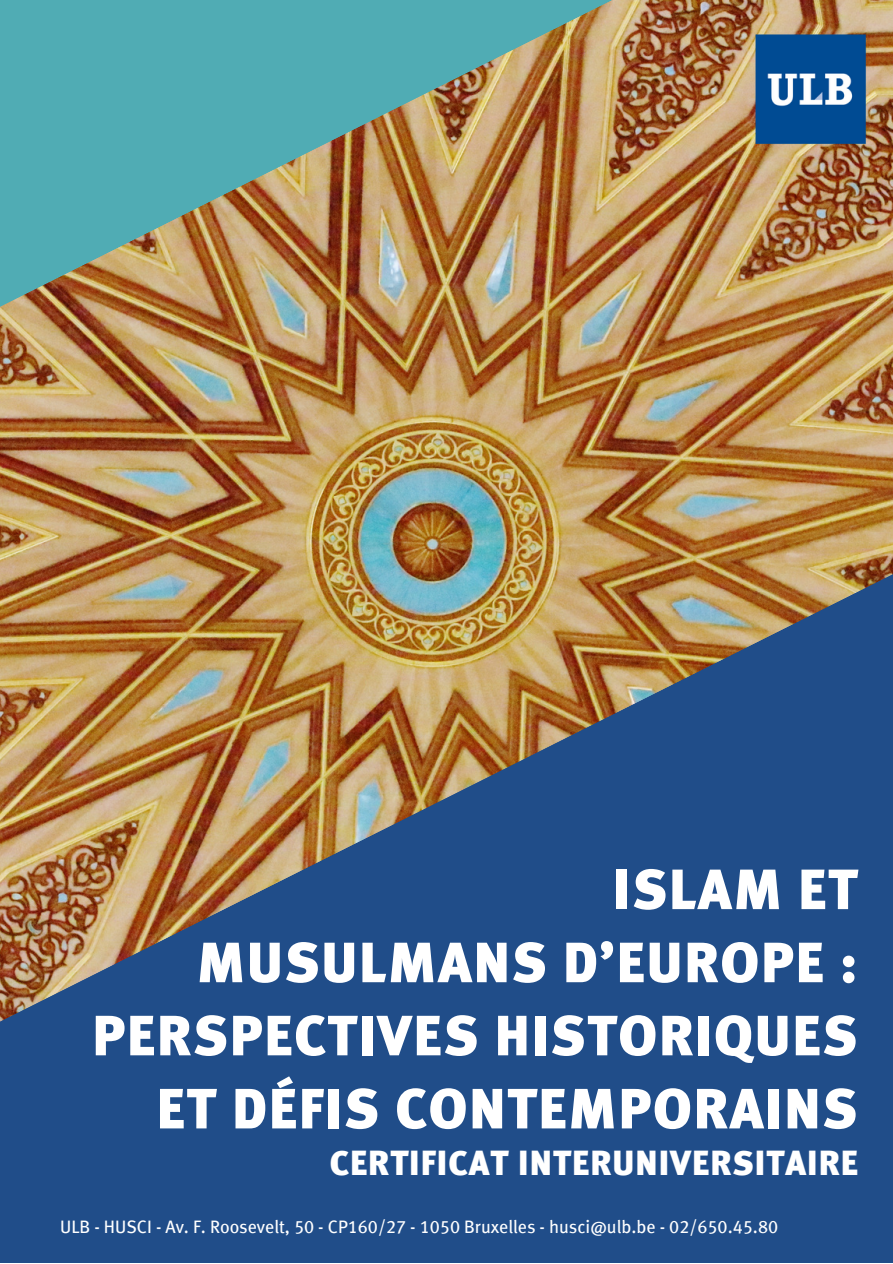
<style>
.page{position:relative;width:893px;height:1264px;background:#fff}
.page>*{position:absolute;margin:0;border:0;box-sizing:border-box;transform-origin:0 0}
.t1{font:900 56.7px/73.1px "Meta";letter-spacing:.03em;color:#fff;text-align:right}
.t2{font:900 34.65px "Meta";letter-spacing:.03em;color:#fff}
.t3{font:18px "Meta Book LF";color:#fff}
</style>
<div class="page">
<img style="left:0;top:0;width:892px;height:507px">
<img style="left:0;top:507px;width:892px;height:755px">
<img style="left:0;top:0;width:735px;height:355px">
<img style="left:745px;top:25px;width:130px;height:129px">
<h1 class="t1" style="left:92px;top:852px;width:766px">ISLAM ET<br>MUSULMANS D’EUROPE :<br>PERSPECTIVES HISTORIQUES<br>ET DÉFIS CONTEMPORAINS</h1>
<h2 class="t2" style="left:330px;top:1142px;width:529px">CERTIFICAT INTERUNIVERSITAIRE</h2>
<p class="t3" style="left:60px;top:1216px;width:719px">ULB - HUSCI - Av. F. Roosevelt, 50 - CP160/27 - 1050 Bruxelles - husci@ulb.be - 02/650.45.80</p>
</div>
